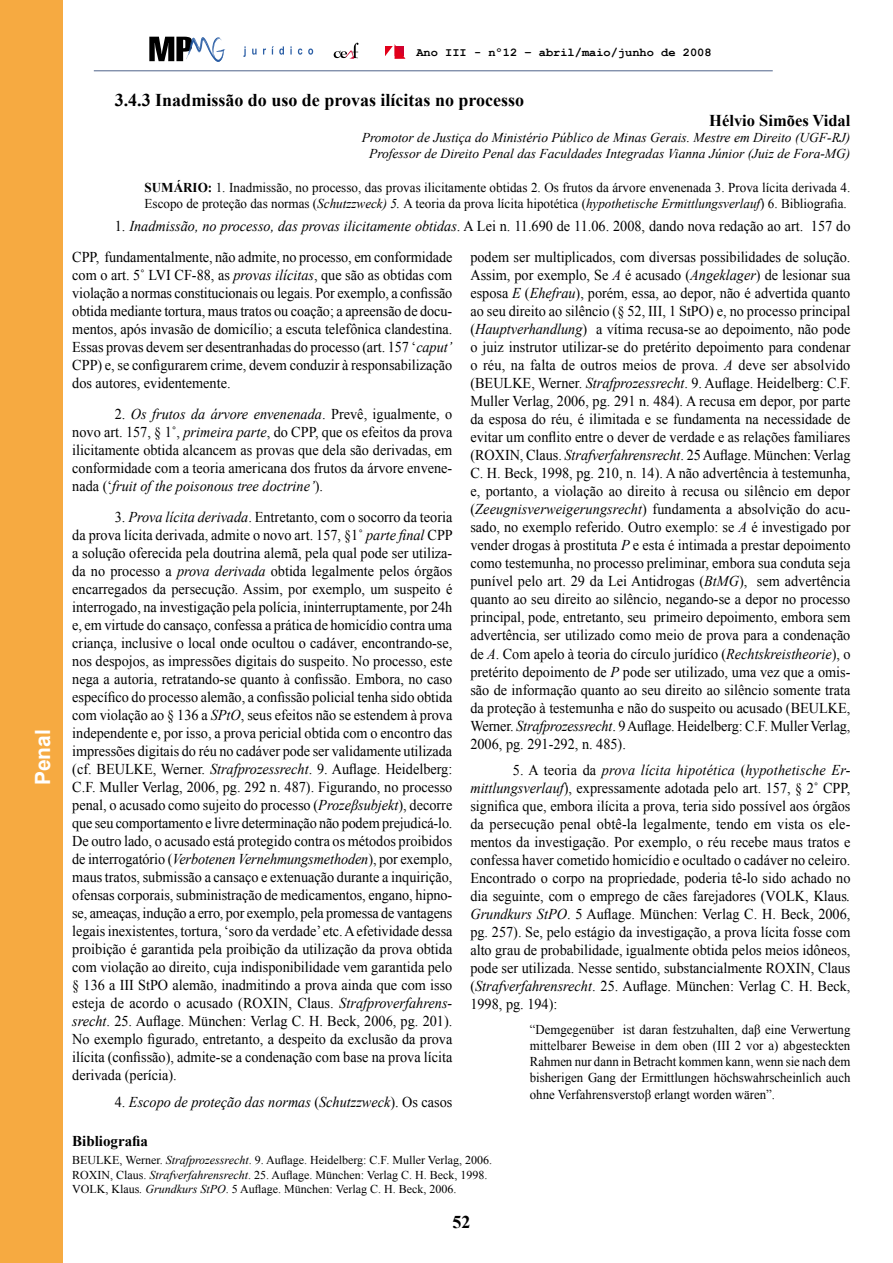
<style>
.page{position:relative;width:893px;height:1263px;background:#fff}
.page>*{position:absolute;margin:0;border:0;box-sizing:border-box;transform-origin:0 0}
.t1{font:700 21px "Arial";color:#fff}
.t2{font:700 18px "Times New Roman";color:#000}
.t3{font:700 16.5px "Times New Roman";color:#000}
.t4{font:15px/18px "Times New Roman";color:#000;text-align:justify;scale:.95 1}
.t5{font:italic 15px "Times New Roman";color:#000;scale:.95 1}
.t6{font:700 15px "Times New Roman";color:#000}
.t7{font:13.5px/16.2px "Times New Roman";color:#000;text-align:justify;scale:.95 1}
.t8{font:13.5px/16.2px "Times New Roman";color:#000}
.t9{font:italic 13.5px/16.2px "Times New Roman";color:#000;text-align:center}
.t10{font:12px/14.4px "Times New Roman";color:#000}
.t11{font:700 12px "Courier New";color:#000}
.s1{font-weight:700}
.s2{font-style:italic}
.s3{font-style:normal}
</style>
<div class="page">
<div style="left:0;top:0;width:63px;height:1263px;background:#f6aa41"></div>
<hr style="left:94px;top:71px;width:679px;height:1px;background:#4f638a">
<svg style="left:243px;top:46px;width:3px;height:11px"></svg>
<svg style="left:252px;top:49px;width:5px;height:6px"></svg>
<svg style="left:263px;top:49px;width:3px;height:6px"></svg>
<svg style="left:272px;top:46px;width:12px;height:9px"></svg>
<svg style="left:290px;top:46px;width:2px;height:9px"></svg>
<svg style="left:298px;top:49px;width:4px;height:6px"></svg>
<svg style="left:308px;top:49px;width:5px;height:6px"></svg>
<svg style="left:149px;top:37px;width:77px;height:25px"></svg>
<svg style="left:334px;top:43px;width:24px;height:16px"></svg>
<svg style="left:385px;top:44px;width:20px;height:15px"></svg>
<h1 class="t1" style="left:29px;top:785px;width:58px;rotate:-90deg">Penal</h1>
<p class="t11" style="left:416px;top:45px;width:297px">Ano III - nº12 – abril/maio/junho de 2008</p>
<p class="t2" style="left:115px;top:87px;width:411px">3.4.3 Inadmissão do uso de provas ilícitas no processo</p>
<p class="t3" style="left:709px;top:109px;width:143px">Hélvio Simões Vidal</p>
<p class="t9" style="left:362px;top:129px;width:490px">Promotor de Justiça do Ministério Público de Minas Gerais. Mestre em Direito (UGF-RJ)<br>Professor de Direito Penal das Faculdades Integradas Vianna Júnior (Juiz de Fora-MG)</p>
<p class="t8" style="left:145px;top:179px;width:707px"><span class="s1">SUMÁRIO:</span> 1. Inadmissão, no processo, das provas ilicitamente obtidas 2. Os frutos da árvore envenenada 3. Prova lícita derivada 4.<br>Escopo de proteção das normas (<span class="s2">Schutzzweck) 5.</span> A teoria da prova lícita hipotética (<span class="s2">hypothetische Ermittlungsverlauf</span>) 6. Bibliografia.</p>
<p class="t4" style="left:72px;top:209px;width:821px;line-height:31.8px;text-indent:43px">1. <span class="s2">Inadmissão, no processo, das provas ilicitamente obtidas</span>. A Lei n. 11.690 de 11.06. 2008, dando nova redação ao art. 157 do<br>CPP, fundamentalmente, não admite, no processo, em conformidade</p>
<p class="t4" style="left:72px;top:266px;width:402px">com o art. 5˚ LVI CF-88, as <span class="s2">provas ilícitas</span>, que são as obtidas com violação a normas constitucionais ou legais. Por exemplo, a confissão obtida mediante tortura, maus tratos ou coação; a apreensão de docu&shy;mentos, após invasão de domicílio; a escuta telefônica clandestina.<br>Essas provas devem ser desentranhadas do processo (art. 157 ‘<span class="s2">caput’ </span>CPP) e, se configurarem crime, devem conduzir à responsabilização dos autores, evidentemente.</p>
<p class="t4" style="left:72px;top:405px;width:402px;text-indent:43px">2. <span class="s2">Os frutos da árvore envenenada</span>. Prevê, igualmente, o novo art. 157, § 1˚, <span class="s2">primeira parte</span>, do CPP, que os efeitos da prova ilicitamente obtida alcancem as provas que dela são derivadas, em conformidade com a teoria americana dos frutos da árvore envene&shy;nada (‘<span class="s2">fruit of the poisonous tree doctrine’</span>).</p>
<p class="t4" style="left:72px;top:508px;width:402px;text-indent:43px">3. <span class="s2">Prova lícita derivada</span>. Entretanto, com o socorro da teoria da prova lícita derivada, admite o novo art. 157, §1˚ <span class="s2">parte final</span> CPP a solução oferecida pela doutrina alemã, pela qual pode ser utiliza&shy;da no processo a <span class="s2">prova derivada</span> obtida legalmente pelos órgãos encarregados da persecução. Assim, por exemplo, um suspeito é interrogado, na investigação pela polícia, ininterruptamente, por 24h e, em virtude do cansaço, confessa a prática de homicídio contra uma criança, inclusive o local onde ocultou o cadáver, encontrando-se, nos despojos, as impressões digitais do suspeito. No processo, este nega a autoria, retratando-se quanto à confissão. Embora, no caso específico do processo alemão, a confissão policial tenha sido obtida com violação ao § 136 a <span class="s2">SPtO</span>, seus efeitos não se estendem à prova independente e, por isso, a prova pericial obtida com o encontro das impressões digitais do réu no cadáver pode ser validamente utilizada (cf. BEULKE, Werner. <span class="s2">Strafprozessrecht</span>. 9. Auflage. Heidelberg:<br>C.F. Muller Verlag, 2006, pg. 292 n. 487). Figurando, no processo penal, o acusado como sujeito do processo (<span class="s2">Prozeβsubjekt</span>), decorre que seu comportamento e livre determinação não podem prejudicá-lo.<br>De outro lado, o acusado está protegido contra os métodos proibidos de interrogatório (<span class="s2">Verbotenen Vernehmungsmethoden</span>), por exemplo, maus tratos, submissão a cansaço e extenuação durante a inquirição, ofensas corporais, subministração de medicamentos, engano, hipno&shy;se, ameaças, indução a erro, por exemplo, pela promessa de vantagens legais inexistentes, tortura, ‘soro da verdade’ etc. A efetividade dessa proibição é garantida pela proibição da utilização da prova obtida com violação ao direito, cuja indisponibilidade vem garantida pelo § 136 a III StPO alemão, inadmitindo a prova ainda que com isso esteja de acordo o acusado (ROXIN, Claus. <span class="s2">Strafproverfahrens&shy;srecht</span>. 25. Auflage. München: Verlag C. H. Beck, 2006, pg. 201).<br>No exemplo figurado, entretanto, a despeito da exclusão da prova ilícita (confissão), admite-se a condenação com base na prova lícita derivada (perícia).</p>
<p class="t5" style="left:115px;top:1091px;width:357px"><span class="s3">4.</span> Escopo de proteção das normas <span class="s3">(</span>Schutzzweck<span class="s3">). Os casos</span></p>
<p class="t4" style="left:470px;top:248px;width:402px">podem ser multiplicados, com diversas possibilidades de solução.<br>Assim, por exemplo, Se <span class="s2">A</span> é acusado (<span class="s2">Angeklager</span>) de lesionar sua esposa <span class="s2">E</span> (<span class="s2">Ehefrau</span>), porém, essa, ao depor, não é advertida quanto ao seu direito ao silêncio (§ 52, III, 1 StPO) e, no processo principal (<span class="s2">Hauptverhandlung</span>) a vítima recusa-se ao depoimento, não pode o juiz instrutor utilizar-se do pretérito depoimento para condenar o réu, na falta de outros meios de prova. <span class="s2">A</span> deve ser absolvido (BEULKE, Werner. <span class="s2">Strafprozessrecht</span>. 9. Auflage. Heidelberg: C.F.<br>Muller Verlag, 2006, pg. 291 n. 484). A recusa em depor, por parte da esposa do réu, é ilimitada e se fundamenta na necessidade de evitar um conflito entre o dever de verdade e as relações familiares (ROXIN, Claus. <span class="s2">Strafverfahrensrecht</span>. 25 Auflage. München: Verlag C. H. Beck, 1998, pg. 210, n. 14). A não advertência à testemunha, e, portanto, a violação ao direito à recusa ou silêncio em depor (<span class="s2">Zeeugnisverweigerungsrecht</span>) fundamenta a absolvição do acu&shy;sado, no exemplo referido. Outro exemplo: se <span class="s2">A</span> é investigado por vender drogas à prostituta <span class="s2">P</span> e esta é intimada a prestar depoimento como testemunha, no processo preliminar, embora sua conduta seja punível pelo art. 29 da Lei Antidrogas (<span class="s2">BtMG</span>), sem advertência quanto ao seu direito ao silêncio, negando-se a depor no processo principal, pode, entretanto, seu primeiro depoimento, embora sem advertência, ser utilizado como meio de prova para a condenação de <span class="s2">A</span>. Com apelo à teoria do círculo jurídico (<span class="s2">Rechtskreistheorie</span>), o pretérito depoimento de <span class="s2">P</span> pode ser utilizado, uma vez que a omis&shy;são de informação quanto ao seu direito ao silêncio somente trata da proteção à testemunha e não do suspeito ou acusado (BEULKE, Werner. <span class="s2">Strafprozessrecht</span>. 9 Auflage. Heidelberg: C.F. Muller Verlag, 2006, pg. 291-292, n. 485).</p>
<p class="t4" style="left:470px;top:761px;width:402px;text-indent:43px">5. A teoria da <span class="s2">prova lícita hipotética</span> (<span class="s2">hypothetische Er&shy;mittlungsverlauf</span>), expressamente adotada pelo art. 157, § 2˚ CPP, significa que, embora ilícita a prova, teria sido possível aos órgãos da persecução penal obtê-la legalmente, tendo em vista os ele&shy;mentos da investigação. Por exemplo, o réu recebe maus tratos e confessa haver cometido homicídio e ocultado o cadáver no celeiro.<br>Encontrado o corpo na propriedade, poderia tê-lo sido achado no dia seguinte, com o emprego de cães farejadores (VOLK, Klaus<span class="s2">.<br>Grundkurs StPO</span>. 5 Auflage. München: Verlag C. H. Beck, 2006, pg. 257). Se, pelo estágio da investigação, a prova lícita fosse com alto grau de probabilidade, igualmente obtida pelos meios idôneos, pode ser utilizada. Nesse sentido, substancialmente ROXIN, Claus (<span class="s2">Strafverfahrensrecht</span>. 25. Auflage. München: Verlag C. H. Beck, 1998, pg. 194):</p>
<p class="t7" style="left:530px;top:1021px;width:339px">“Demgegenüber ist daran festzuhalten, daβ eine Verwertung mittelbarer Beweise in dem oben (III 2 vor a) abgesteckten Rahmen nur dann in Betracht kommen kann, wenn sie nach dem bisherigen Gang der Ermittlungen höchswahrscheinlich auch ohne Verfahrensverstoβ erlangt worden wären”.</p>
<p class="t6" style="left:72px;top:1130px;width:77px">Bibliografia</p>
<p class="t10" style="left:72px;top:1153px;width:421px">BEULKE, Werner. <span class="s2">Strafprozessrecht</span>. 9. Auflage. Heidelberg: C.F. Muller Verlag, 2006.<br>ROXIN, Claus. <span class="s2">Strafverfahrensrecht</span>. 25. Auflage. München: Verlag C. H. Beck, 1998.<br>VOLK, Klaus<span class="s2">. Grundkurs StPO</span>. 5 Auflage. München: Verlag C. H. Beck, 2006.</p>
<p class="t2" style="left:452px;top:1210px;width:19px">52</p>
</div>
